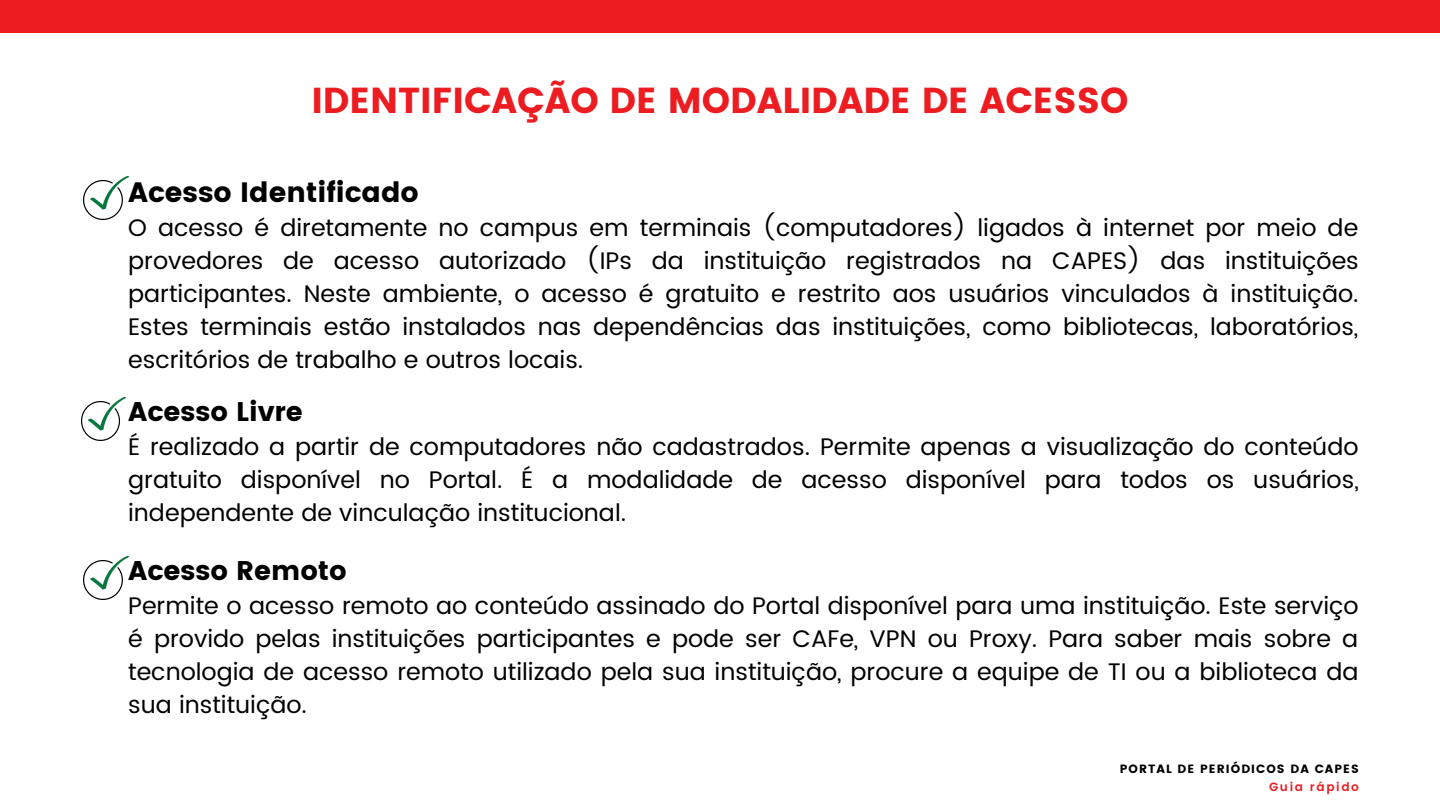
<style>
.page{position:relative;width:1440px;height:810px;background:#fff}
.page>*{position:absolute;margin:0;border:0;box-sizing:border-box;transform-origin:0 0}
.t1{font:36px "Poppins";color:#ec1c21}
.t2{font:28px "Poppins";color:#000}
.t3{font:26.9px "Poppins";color:#000}
.t4{font:24px/33px "Poppins";color:#000;text-align:justify}
.t5{font:12px "Poppins";letter-spacing:.09em;color:#000}
.t6{font:600 12px "Poppins";letter-spacing:.135em;color:#ec1c21}
</style>
<div class="page">
<div style="left:0;top:0;width:1440px;height:33px;background:#ec1c21"></div>
<img style="left:83px;top:177px;width:45px;height:42px">
<img style="left:81px;top:397px;width:45px;height:43px">
<img style="left:83px;top:556px;width:45px;height:43px">
<h1 class="t1" style="left:311px;top:80px;width:819px">IDENTIFICAÇÃO DE MODALIDADE DE ACESSO</h1>
<p class="t2" style="left:128px;top:176px;width:292px">Acesso Identificado</p>
<p class="t4" style="left:128px;top:211px;width:1232px">O acesso é diretamente no campus em terminais (computadores) ligados à internet por meio de provedores de acesso autorizado (IPs da instituição registrados na CAPES) das instituições participantes. Neste ambiente, o acesso é gratuito e restrito aos usuários vinculados à instituição.<br>Estes terminais estão instalados nas dependências das instituições, como bibliotecas, laboratórios, escritórios de trabalho e outros locais.</p>
<p class="t3" style="left:128px;top:396px;width:176px">Acesso Livre</p>
<p class="t4" style="left:128px;top:431px;width:1232px">É realizado a partir de computadores não cadastrados. Permite apenas a visualização do conteúdo gratuito disponível no Portal. É a modalidade de acesso disponível para todos os usuários, independente de vinculação institucional.</p>
<p class="t3" style="left:128px;top:555px;width:220px">Acesso Remoto</p>
<p class="t4" style="left:128px;top:590px;width:1232px">Permite o acesso remoto ao conteúdo assinado do Portal disponível para uma instituição. Este serviço é provido pelas instituições participantes e pode ser CAFe, VPN ou Proxy. Para saber mais sobre a tecnologia de acesso remoto utilizado pela sua instituição, procure a equipe de TI ou a biblioteca da sua instituição.</p>
<p class="t5" style="left:1120px;top:762px;width:241px">PORTAL DE PERIÓDICOS DA CAPES</p>
<p class="t6" style="left:1269px;top:780px;width:91px">Guia rápido</p>
</div>
